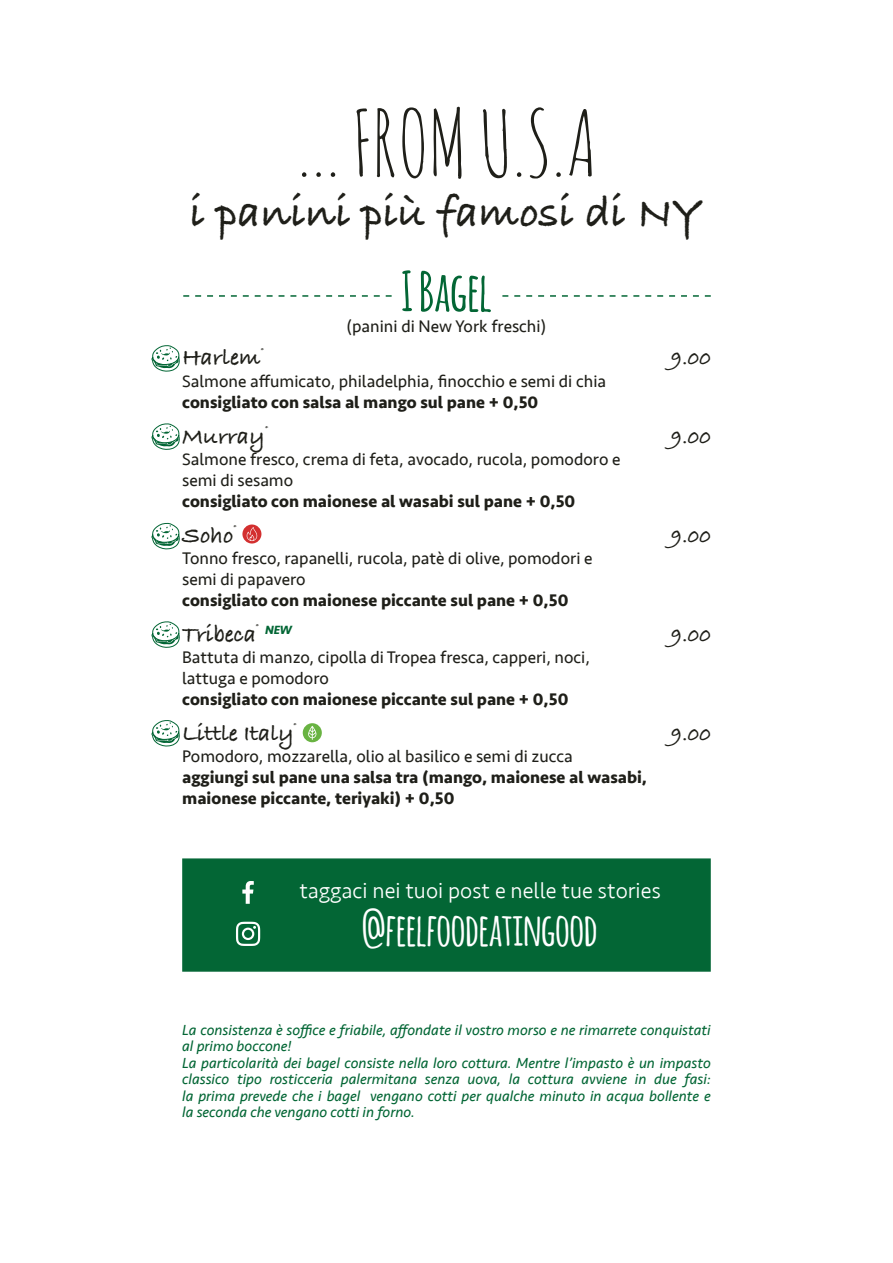
<style>
.page{position:relative;width:893px;height:1263px;background:#fff}
.page>*{position:absolute;margin:0;border:0;box-sizing:border-box;transform-origin:0 0}
.t1{font:90px "Amatic SC";color:#1f1f19}
.t2{font:700 54px "Amatic";color:#036635}
.t3{font:700 45px "Bradley Hand ITCTT";color:#1f1f19}
.t4{font:700 45px "Amatic";color:#fff}
.t5{font:700 24px "Bradley Hand ITCTT";letter-spacing:-.01em;color:#1f1f19}
.t6{font:300 22.5px "Seravek";color:#fff}
.t7{font:700 21px "Bradley Hand ITCTT";color:#1f1f19}
.t8{font:17.25px/20.7px "Seravek";color:#1f1f19}
.t9{font:700 17.25px/20.7px "Seravek";color:#1f1f19}
.t10{font:italic 15px/16.5px "Seravek";color:#036635}
.t11{font:italic 700 12.3px "Seravek";color:#036635}
.t12{font:700 6.15px "Bradley Hand ITCTT";color:#1f1f19}
</style>
<div class="page">
<div style="left:182px;top:858px;width:529px;height:114px;background:#036635;border:2px solid #036635"></div>
<svg style="left:242px;top:881px;width:12px;height:23px"></svg>
<svg style="left:236px;top:922px;width:24px;height:24px"></svg>
<svg style="left:183px;top:295px;width:209px;height:2px"></svg>
<svg style="left:502px;top:295px;width:209px;height:2px"></svg>
<svg style="left:151px;top:345px;width:29px;height:27px"></svg>
<svg style="left:151px;top:424px;width:29px;height:26px"></svg>
<svg style="left:151px;top:523px;width:29px;height:27px"></svg>
<svg style="left:151px;top:621px;width:29px;height:27px"></svg>
<svg style="left:151px;top:720px;width:29px;height:27px"></svg>
<div style="left:303px;top:723px;width:19px;height:19px;background:#69b342;border-radius:50%"></div>
<svg style="left:308px;top:726px;width:8px;height:14px"></svg>
<svg style="left:242px;top:524px;width:19px;height:19px"></svg>
<svg style="left:247px;top:527px;width:10px;height:14px"></svg>
<h1 class="t1" style="left:297px;top:85px;width:301px">... FROM U.S.A</h1>
<h3 class="t3" style="left:190px;top:178px;width:514px">i panini più famosi di NY</h3>
<h2 class="t2" style="left:401px;top:253px;width:92px">I Bagel</h2>
<p class="t8" style="left:347px;top:316px;width:201px">(panini di New York freschi)</p>
<h3 class="t5" style="left:182px;top:339px;width:80px">Harlem</h3>
<p class="t12" style="left:261px;top:346px;width:5px">*</p>
<h3 class="t7" style="left:671px;top:343px;width:41px">9.00</h3>
<p class="t8" style="left:182px;top:371px;width:425px">Salmone affumicato, philadelphia, finocchio e semi di chia</p>
<p class="t9" style="left:182px;top:391px;width:358px">consigliato con salsa al mango sul pane + 0,50</p>
<h3 class="t5" style="left:182px;top:418px;width:84px">Murray</h3>
<p class="t12" style="left:265px;top:424px;width:5px">*</p>
<p class="t8" style="left:182px;top:449px;width:440px">Salmone fresco, crema di feta, avocado, rucola, pomodoro e semi di sesamo</p>
<p class="t9" style="left:182px;top:490px;width:395px">consigliato con maionese al wasabi sul pane + 0,50</p>
<h3 class="t5" style="left:182px;top:517px;width:53px">Soho</h3>
<p class="t12" style="left:233px;top:523px;width:5px">*</p>
<p class="t8" style="left:182px;top:548px;width:412px">Tonno fresco, rapanelli, rucola, patè di olive, pomodori e semi di papavero</p>
<p class="t9" style="left:182px;top:589px;width:388px">consigliato con maionese piccante sul pane + 0,50</p>
<h3 class="t5" style="left:182px;top:616px;width:75px">Tribeca</h3>
<p class="t11" style="left:256px;top:619px;width:38px"><sup>*</sup> NEW</p>
<p class="t8" style="left:182px;top:647px;width:409px">Battuta di manzo, cipolla di Tropea fresca, capperi, noci, lattuga e pomodoro</p>
<p class="t9" style="left:182px;top:688px;width:388px">consigliato con maionese piccante sul pane + 0,50</p>
<h3 class="t5" style="left:182px;top:715px;width:113px">Little Italy</h3>
<p class="t12" style="left:294px;top:721px;width:5px">*</p>
<p class="t8" style="left:182px;top:746px;width:392px">Pomodoro, mozzarella, olio al basilico e semi di zucca</p>
<p class="t9" style="left:182px;top:766px;width:466px">aggiungi sul pane una salsa tra (mango, maionese al wasabi, maionese piccante, teriyaki) + 0,50</p>
<h3 class="t7" style="left:671px;top:421px;width:41px">9.00</h3>
<h3 class="t7" style="left:671px;top:520px;width:41px">9.00</h3>
<h3 class="t7" style="left:671px;top:619px;width:41px">9.00</h3>
<h3 class="t7" style="left:671px;top:718px;width:41px">9.00</h3>
<h3 class="t6" style="left:299px;top:877px;width:363px">taggaci nei tuoi post e nelle tue stories</h3>
<h3 class="t4" style="left:363px;top:897px;width:236px">@feelfoodeatingood</h3>
<p class="t10" style="left:182px;top:1021px;width:530px">La consistenza è soffice e friabile, affondate il vostro morso e ne rimarrete conquistati al primo boccone!<br>La particolarità dei bagel consiste nella loro cottura. Mentre l’impasto è un impasto classico tipo rosticceria palermitana senza uova, la cottura avviene in due fasi: la prima prevede che i bagel vengano cotti per qualche minuto in acqua bollente e la seconda che vengano cotti in forno.</p>
</div>
